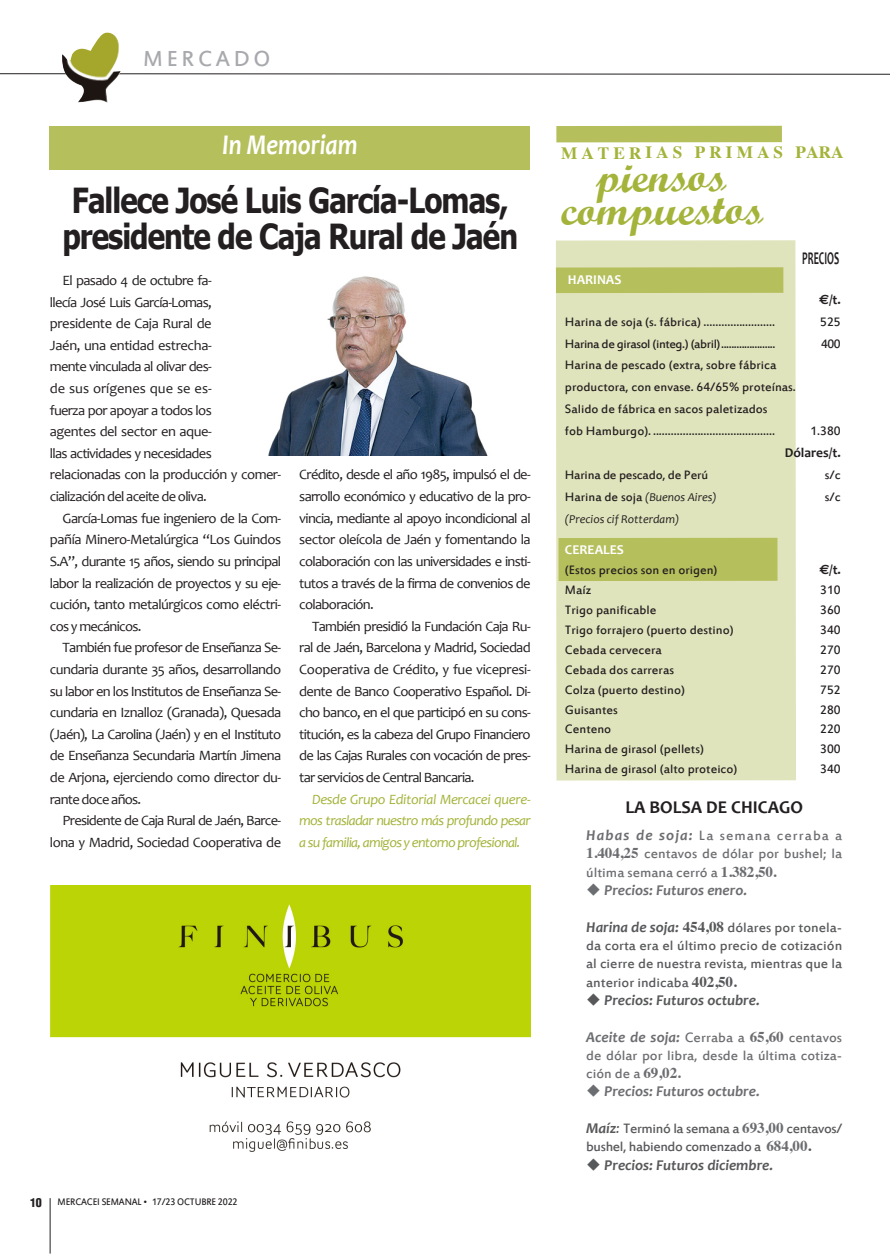
<style>
.page{position:relative;width:890px;height:1259px;background:#fff}
.page>*{position:absolute;margin:0;border:0;box-sizing:border-box;transform-origin:0 0}
.t1{font:700 45px/33px "Script";color:#a4b339;text-align:center}
.t2{font:700 34.5px/36px "Tahoma";letter-spacing:-.03em;color:#231f20;scale:.85 1}
.t3{font:italic 700 28.8px "Candara";color:#fff;scale:.84 1}
.t4{font:24px "Estrangelo Edessa";letter-spacing:.15em;color:#a8a9ad}
.t5{font:700 18px "Candara";color:#231f20}
.t6{font:700 18px "Candara";color:#231f20;scale:.55 1}
.t7{font:700 17.25px "Times";letter-spacing:.235em;color:#a4b339}
.t8{font:15px/18.3px "Estrangelo Edessa";color:#6c6d70;text-align:justify}
.t9{font:15px/18.3px "Estrangelo Edessa";color:#57585a;text-align:justify}
.t10{font:15px/18.3px "Estrangelo Edessa";letter-spacing:-.025em;color:#57585a}
.t11{font:italic 700 15px "Candara";color:#57585a}
.t12{font:italic 700 15px "Candara";color:#6c6d70}
.t13{font:14.25px/21.6px "Candara";letter-spacing:-.05em;color:#231f20;text-align:justify}
.t14{font:italic 14.25px/21.6px "Candara";letter-spacing:-.05em;color:#a4b339;text-align:justify}
.t15{font:13.5px/21.9px "Estrangelo Edessa";color:#231f20}
.t16{font:13.5px "Estrangelo Edessa";letter-spacing:-.03em;color:#231f20}
.t17{font:700 13.5px "Candara";color:#231f20}
.t18{font:700 13.5px "Candara";color:#fff}
.t19{font:italic 12px "Candara";color:#231f20}
.t20{font:900 condensed 12px "Helvetica";color:#231f20}
.t21{font:10.5px "Estrangelo Edessa";letter-spacing:-.015em;color:#231f20;scale:.95 1}
.s1{font-family:"Euro Sans"}
.s2{font-family:"Estrangelo Edessa";font-style:normal;font-size:13.5px}
.s3{font-family:"Candara";font-weight:700;font-style:italic}
.s4{font-family:"Times";font-weight:700}
.s5{font-family:"Candara";font-style:italic}
.s6{font-family:"Times";font-weight:700;color:#6c6d70}
</style>
<div class="page">
<hr style="left:50px;top:1197px;width:1px;height:56px;background:#231f20">
<svg style="left:0;top:73px;width:889px;height:2px;background:#908e8e"></svg>
<img style="left:61px;top:32px;width:60px;height:71px">
<div style="left:556px;top:240px;width:239px;height:540px;background:#e0e4bc"></div>
<div style="left:558px;top:537px;width:219px;height:44px;background:#b5bf5c"></div>
<div style="left:556px;top:126px;width:225px;height:16px;background:#b5bf5c"></div>
<div style="left:555px;top:267px;width:228px;height:26px;background:#b5bf5c"></div>
<div style="left:49px;top:126px;width:481px;height:44px;background:#b5bf5c"></div>
<img style="left:49px;top:885px;width:481px;height:267px">
<img style="left:268px;top:276px;width:220px;height:179px">
<h3 class="t4" style="left:143px;top:47px;width:129px">MERCADO</h3>
<h3 class="t3" style="left:222px;top:127px;width:163px">In Memoriam</h3>
<h2 class="t2" style="left:62px;top:181px;width:537px">Fallece José Luis García-Lomas, presidente de Caja Rural de Jaén</h2>
<p class="t13" style="left:50px;top:269px;width:233px;text-align:left;text-indent:13px">El pasado 4 de octubre fa-<br>llecía José Luis García-Lomas,<br>presidente de Caja Rural de<br>Jaén, una entidad estrecha-<br>mente vinculada al olivar des-<br>de sus orígenes que se es-<br>fuerza por apoyar a todos los<br>agentes del sector en aque-<br>llas actividades y necesidades relacionadas con la producción y comer&shy;cialización del aceite de oliva.</p>
<p class="t13" style="left:50px;top:507px;width:233px;text-indent:13px">García-Lomas fue ingeniero de la Com&shy;pañía Minero-Metalúrgica “Los Guindos S.A”, durante 15 años, siendo su principal labor la realización de proyectos y su eje&shy;cución, tanto metalúrgicos como eléctri&shy;cos y mecánicos.</p>
<p class="t13" style="left:50px;top:636px;width:233px;text-indent:13px">También fue profesor de Enseñanza Se&shy;cundaria durante 35 años, desarrollando su labor en los Institutos de Enseñanza Se&shy;cundaria en Iznalloz (Granada), Quesada (Jaén), La Carolina (Jaén) y en el Instituto de Enseñanza Secundaria Martín Jimena de Arjona, ejerciendo como director du&shy;rante doce años.</p>
<p class="t13" style="left:50px;top:809px;width:233px;text-align:right">Presidente de Caja Rural de Jaén, Barce&shy;lona y Madrid, Sociedad Cooperativa de</p>
<p class="t13" style="left:299px;top:463px;width:233px">Crédito, desde el año 1985, impulsó el de&shy;sarrollo económico y educativo de la pro&shy;vincia, mediante al apoyo incondicional al sector oleícola de Jaén y fomentando la colaboración con las universidades e insti&shy;tutos a través de la firma de convenios de colaboración.</p>
<p class="t13" style="left:299px;top:615px;width:233px;text-indent:13px">También presidió la Fundación Caja Ru&shy;ral de Jaén, Barcelona y Madrid, Sociedad Cooperativa de Crédito, y fue vicepresi&shy;dente de Banco Cooperativo Español. Di&shy;cho banco, en el que participó en su cons&shy;titución, es la cabeza del Grupo Financiero de las Cajas Rurales con vocación de pres&shy;tar servicios de Central Bancaria.</p>
<p class="t14" style="left:299px;top:787px;width:233px;text-indent:13px">Desde Grupo Editorial Mercacei quere&shy;mos trasladar nuestro más profundo pesar a su familia, amigos y entorno profesional.</p>
<p class="t20" style="left:30px;top:1197px;width:13px">10</p>
<p class="t21" style="left:58px;top:1196px;width:191px">MERCACEI SEMANAL • 17/23 OCTUBRE 2022</p>
<p class="t7" style="left:561px;top:145px;width:284px">MATERIAS PRIMAS PARA</p>
<h1 class="t1" style="left:561px;top:164px;width:203px">piensos compuestos</h1>
<p class="t6" style="left:802px;top:247px;width:69px">PRECIOS</p>
<p class="t18" style="left:567px;top:271px;width:55px">HARINAS</p>
<p class="t17" style="left:819px;top:291px;width:23px"><span class="s1">€</span>/t.</p>
<p class="t15" style="left:564px;top:311px;width:211px">Harina de soja (s. fábrica) ........................</p>
<p class="t15" style="left:820px;top:311px;width:22px">525</p>
<p class="t16" style="left:564px;top:336px;width:212px">Harina de girasol (integ.) (abril).....................</p>
<p class="t15" style="left:820px;top:333px;width:21px">400</p>
<p class="t15" style="left:564px;top:355px;width:232px">Harina de pescado (extra, sobre fábrica productora, con envase. 64/65% proteínas.<br>Salido de fábrica en sacos paletizados<br>fob Hamburgo). .........................................</p>
<p class="t15" style="left:810px;top:421px;width:32px">1.380</p>
<p class="t17" style="left:784px;top:444px;width:58px">Dólares/t.</p>
<p class="t15" style="left:564px;top:464px;width:145px">Harina de pescado, de Perú</p>
<p class="t15" style="left:824px;top:464px;width:17px">s/c</p>
<p class="t19" style="left:564px;top:489px;width:153px"><span class="s2">Harina de soja</span> (Buenos Aires)</p>
<p class="t15" style="left:824px;top:486px;width:17px">s/c</p>
<p class="t19" style="left:564px;top:511px;width:116px">(Precios cif Rotterdam)</p>
<p class="t18" style="left:564px;top:541px;width:60px">CEREALES</p>
<p class="t15" style="left:564px;top:559px;width:154px">(Estos precios son en origen)</p>
<p class="t17" style="left:819px;top:561px;width:23px"><span class="s1">€</span>/t.</p>
<p class="t15" style="left:564px;top:579px;width:28px">Maíz</p>
<p class="t15" style="left:820px;top:579px;width:22px">310</p>
<p class="t15" style="left:564px;top:599px;width:93px">Trigo panificable</p>
<p class="t15" style="left:820px;top:599px;width:22px">360</p>
<p class="t15" style="left:564px;top:619px;width:170px">Trigo forrajero (puerto destino)</p>
<p class="t15" style="left:820px;top:619px;width:22px">340</p>
<p class="t15" style="left:564px;top:639px;width:98px">Cebada cervecera</p>
<p class="t15" style="left:820px;top:639px;width:22px">270</p>
<p class="t15" style="left:564px;top:659px;width:111px">Cebada dos carreras</p>
<p class="t15" style="left:820px;top:659px;width:22px">270</p>
<p class="t15" style="left:564px;top:679px;width:121px">Colza (puerto destino)</p>
<p class="t15" style="left:820px;top:679px;width:22px">752</p>
<p class="t15" style="left:564px;top:699px;width:54px">Guisantes</p>
<p class="t15" style="left:820px;top:699px;width:22px">280</p>
<p class="t15" style="left:564px;top:719px;width:48px">Centeno</p>
<p class="t15" style="left:820px;top:719px;width:22px">220</p>
<p class="t15" style="left:564px;top:739px;width:140px">Harina de girasol (pellets)</p>
<p class="t15" style="left:820px;top:739px;width:22px">300</p>
<p class="t15" style="left:564px;top:759px;width:174px">Harina de girasol (alto proteico)</p>
<p class="t15" style="left:820px;top:759px;width:22px">340</p>
<p class="t5" style="left:625px;top:795px;width:179px">LA BOLSA DE CHICAGO</p>
<p class="t8" style="left:586px;top:827px;width:257px"><span class="s3">Habas de soja:</span> La semana cerraba a <span class="s4">1.404,25</span> centavos de dólar por bushel; la última semana cerró a <span class="s4">1.382,50.</span></p>
<p class="t12" style="left:586px;top:880px;width:162px">◆ Precios: Futuros enero.</p>
<p class="t9" style="left:586px;top:918px;width:257px"><span class="s3">Harina de soja:</span> <span class="s4">454,08</span> dólares por tonela&shy;da corta era el último precio de cotización al cierre de nuestra revista, mientras que la anterior indicaba <span class="s4">402,50.</span></p>
<p class="t11" style="left:586px;top:990px;width:175px">◆ Precios: Futuros octubre.</p>
<p class="t8" style="left:586px;top:1028px;width:257px"><span class="s3">Aceite de soja:</span> Cerraba a <span class="s4">65,60</span> centavos de dólar por libra, desde la última cotiza&shy;ción de a <span class="s4">69,02.</span></p>
<p class="t12" style="left:586px;top:1081px;width:175px">◆ Precios: Futuros octubre.</p>
<p class="t10" style="left:586px;top:1119px;width:257px"><span class="s3">Maíz</span><span class="s5">:</span> Terminó la semana a <span class="s6">693,00</span> centavos/ bushel, habiendo comenzado a <span class="s6">684,00</span><span class="s4">.</span></p>
<p class="t11" style="left:586px;top:1155px;width:188px">◆ Precios: Futuros diciembre.</p>
</div>
